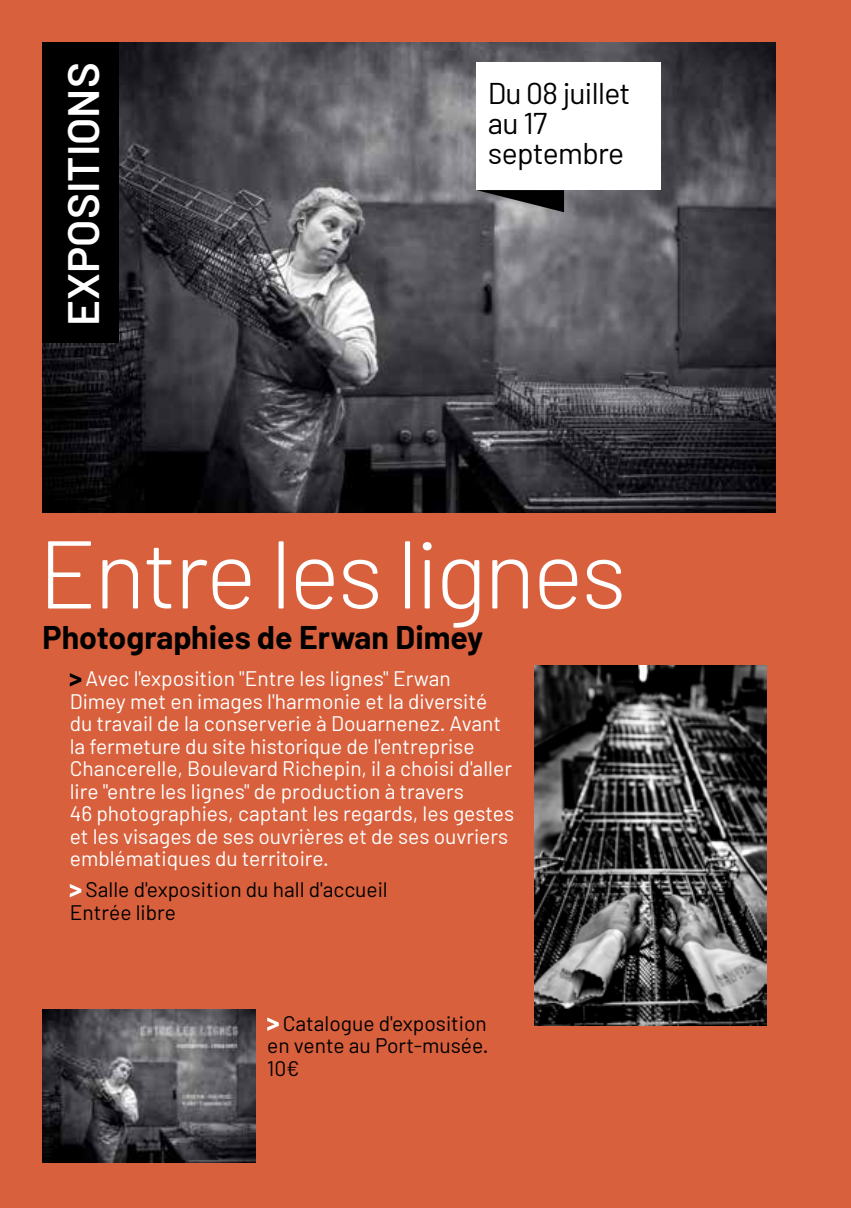
<style>
.page{position:relative;width:851px;height:1208px;background:#fff}
.page>*{position:absolute;margin:0;border:0;box-sizing:border-box;transform-origin:0 0}
.t1{font:300 96px "Barlow";letter-spacing:-.03em;color:#fff}
.t2{font:600 43.8px "Barlow";color:#fff}
.t3{font:700 32.1px "Barlow";color:#000}
.t4{font:30px/30px "Barlow";letter-spacing:-.02em;color:#000}
.t5{font:21px/22.5px "Barlow";color:#fff}
.t6{font:21px/22.5px "Barlow";color:#000}
</style>
<div class="page">
<div style="left:0;top:0;width:850px;height:1208px;background:#d8603d"></div>
<img style="left:43px;top:43px;width:732px;height:469px">
<div style="left:476px;top:63px;width:184px;height:127px;background:#fff"></div>
<svg style="left:476px;top:190px;width:88px;height:22px;background:#474749"></svg>
<div style="left:43px;top:43px;width:76px;height:300px;background:#000"></div>
<svg style="left:70px;top:673px;width:11px;height:13px"></svg>
<svg style="left:70px;top:884px;width:11px;height:13px"></svg>
<img style="left:534px;top:665px;width:231px;height:360px">
<svg style="left:267px;top:1017px;width:12px;height:13px"></svg>
<img style="left:43px;top:1009px;width:213px;height:153px">
<h2 class="t2" style="left:56px;top:325px;width:264px;rotate:-90deg">expositions</h2>
<h3 class="t4" style="left:488px;top:77px;width:144px">Du 08 juillet au 17 septembre</h3>
<h1 class="t1" style="left:38px;top:514px;width:589px">Entre les lignes</h1>
<h3 class="t3" style="left:43px;top:617px;width:442px">Photographies de Erwan Dimey</h3>
<p class="t5" style="left:70px;top:667px;width:446px;text-indent:16px">Avec l'exposition "Entre les lignes" Erwan<br>Dimey met en images l'harmonie et la diversité du travail de la conserverie à Douarnenez. Avant la fermeture du site historique de l'entreprise Chancerelle, Boulevard Richepin, il a choisi d'aller lire "entre les lignes" de production à travers<br>46 photographies, captant les regards, les gestes et les visages de ses ouvrières et de ses ouvriers emblématiques du territoire.</p>
<p class="t6" style="left:70px;top:878px;width:319px;text-indent:16px">Salle d'exposition du hall d'accueil<br>Entrée libre</p>
<p class="t6" style="left:267px;top:1011px;width:223px;text-align:justify;text-indent:16px">Catalogue d'exposition en vente au Port-musée.<br>10€</p>
</div>
